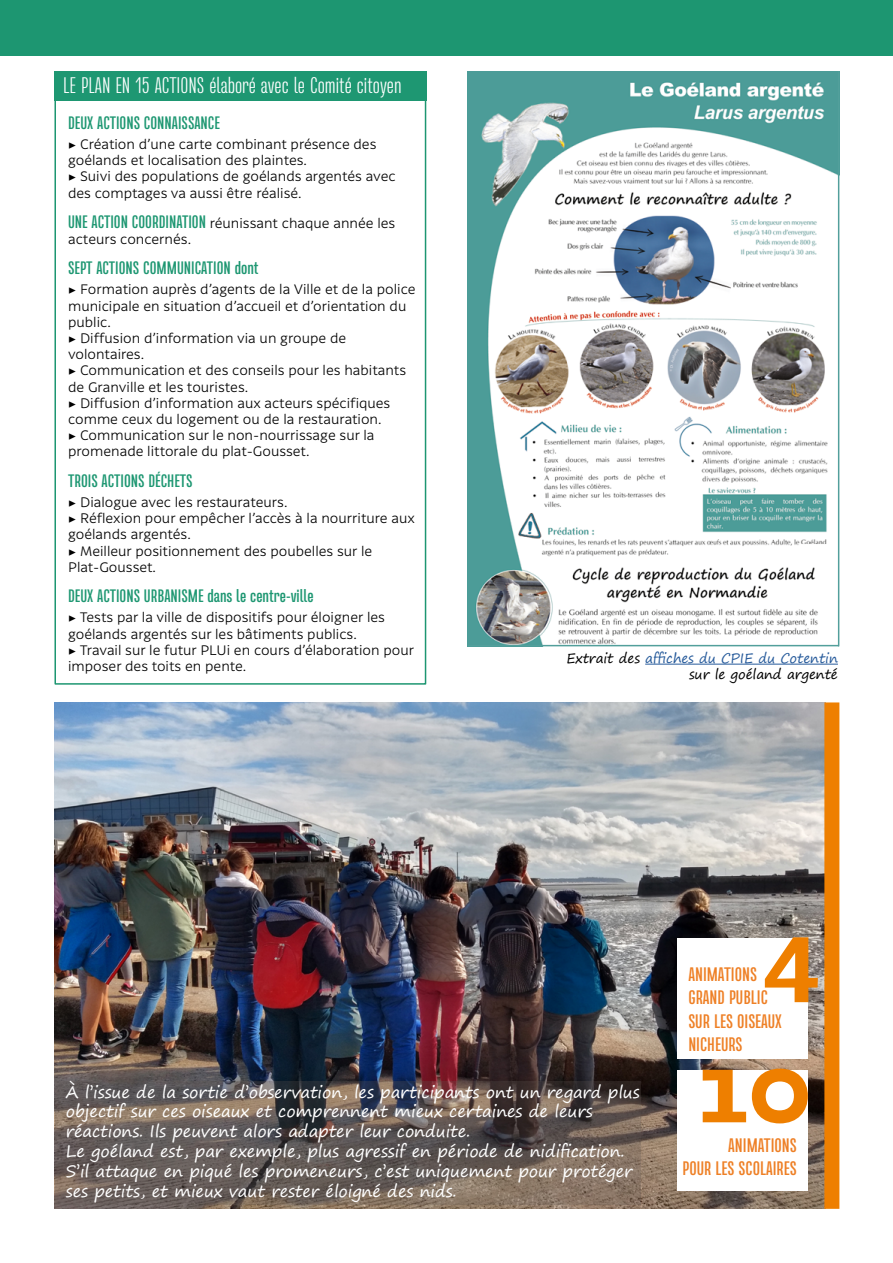
<style>
.page{position:relative;width:893px;height:1263px;background:#fff}
.page>*{position:absolute;margin:0;border:0;box-sizing:border-box;transform-origin:0 0}
.t1{font:700 96px "Latina Essential";color:#ee7f00}
.t2{font:700 93px "Latina Essential";color:#ee7f00}
.t3{font:300 22.5px "Naratif Condensed";color:#fff}
.t4{font:700 19.5px/23.4px "Naratif Condensed";color:#ee8026}
.t5{font:700 18px "Naratif Condensed";color:#1e9772}
.t6{font:16.5px/19.8px "Segoe Print";letter-spacing:-.01em;color:#fff}
.t7{font:300 13.5px/16.2px "Latina Essential";color:#000}
.t8{font:13.5px/16.2px "Segoe Print";letter-spacing:-.01em;color:#000;text-align:right}
.s1{font-family:"Minion Pro";font-weight:400}
.s2{font-family:"Naratif Condensed";font-weight:700;font-size:18px;color:#1e9772}
.s3{color:#275b9b}
</style>
<div class="page">
<div style="left:0;top:0;width:893px;height:56px;background:#1d9671"></div>
<div style="left:54px;top:99px;width:372px;height:586px;background:#fff;border:2px solid #1d9671"></div>
<div style="left:54px;top:71px;width:372px;height:29px;background:#1e9772"></div>
<img style="left:54px;top:702px;width:770px;height:507px">
<img style="left:468px;top:71px;width:370px;height:574px">
<div style="left:799px;top:544px;width:40px;height:9px;background:#fff"></div>
<hr style="left:468px;top:645px;width:371px;height:1px;background:#529f9b">
<hr style="left:838px;top:71px;width:1px;height:575px;background:#529f9b">
<hr style="left:645px;top:664px;width:193px;height:1px;background:#275b9b">
<div style="left:824px;top:702px;width:15px;height:507px;background:#ee7f00"></div>
<div style="left:677px;top:938px;width:130px;height:120px;background:#fff"></div>
<svg style="left:55px;top:1081px;width:585px;height:124px;background:#655a55"></svg>
<div style="left:677px;top:1070px;width:130px;height:121px;background:#fff"></div>
<h3 class="t3" style="left:63px;top:73px;width:340px">LE PLAN EN 15 ACTIONS élaboré avec le Comité citoyen</h3>
<h3 class="t5" style="left:68px;top:112px;width:153px">DEUX ACTIONS CONNAISSANCE</h3>
<p class="t7" style="left:68px;top:136px;width:329px"><span class="s1">▶</span> Création d’une carte combinant présence des goélands et localisation des plaintes.<br><span class="s1">▶</span> Suivi des populations de goélands argentés avec des comptages va aussi être réalisé.</p>
<p class="t7" style="left:68px;top:215px;width:329px"><span class="s2">UNE ACTION COORDINATION</span> réunissant chaque année les acteurs concernés.</p>
<h3 class="t5" style="left:68px;top:258px;width:192px">SEPT ACTIONS COMMUNICATION dont</h3>
<p class="t7" style="left:68px;top:282px;width:349px"><span class="s1">▶</span> Formation auprès d’agents de la Ville et de la police municipale en situation d’accueil et d’orientation du public.<br><span class="s1">▶</span> Diffusion d’information via un groupe de volontaires.<br><span class="s1">▶</span> Communication et des conseils pour les habitants de Granville et les touristes.<br><span class="s1">▶</span> Diffusion d’information aux acteurs spécifiques comme ceux du logement ou de la restauration.<br><span class="s1">▶</span> Communication sur le non-nourrissage sur la promenade littorale du plat-Gousset.</p>
<h3 class="t5" style="left:68px;top:470px;width:126px">TROIS ACTIONS DÉCHETS</h3>
<p class="t7" style="left:68px;top:494px;width:348px"><span class="s1">▶</span> Dialogue avec les restaurateurs.<br><span class="s1">▶</span> Réflexion pour empêcher l’accès à la nourriture aux goélands argentés.<br><span class="s1">▶</span> Meilleur positionnement des poubelles sur le Plat-Gousset.</p>
<h3 class="t5" style="left:68px;top:586px;width:247px">DEUX ACTIONS URBANISME dans le centre-ville</h3>
<p class="t7" style="left:68px;top:609px;width:347px"><span class="s1">▶</span> Tests par la ville de dispositifs pour éloigner les goélands argentés sur les bâtiments publics.<br><span class="s1">▶</span> Travail sur le futur PLUi en cours d’élaboration pour imposer des toits en pente.</p>
<p class="t8" style="left:566px;top:650px;width:273px">Extrait des <span class="s3">affiches du CPIE du Cotentin </span>sur le goéland argenté</p>
<h2 class="t2" style="left:762px;top:901px;width:60px">4</h2>
<h3 class="t4" style="left:688px;top:962px;width:95px">ANIMATIONS<br>GRAND PUBLIC<br>SUR LES OISEAUX<br>NICHEURS</h3>
<p class="t6" style="left:66px;top:1081px;width:575px">À l’issue de la sortie d’observation, les participants ont un regard plus objectif sur ces oiseaux et comprennent mieux certaines de leurs réactions. Ils peuvent alors adapter leur conduite.<br>Le goéland est, par exemple, plus agressif en période de nidification.<br>S’il attaque en piqué les promeneurs, c’est uniquement pour protéger ses petits, et mieux vaut rester éloigné des nids.</p>
<h1 class="t1" style="left:697px;top:1032px;width:117px">10</h1>
<h3 class="t4" style="left:682px;top:1133px;width:116px;text-align:right">ANIMATIONS<br>POUR LES SCOLAIRES</h3>
</div>
